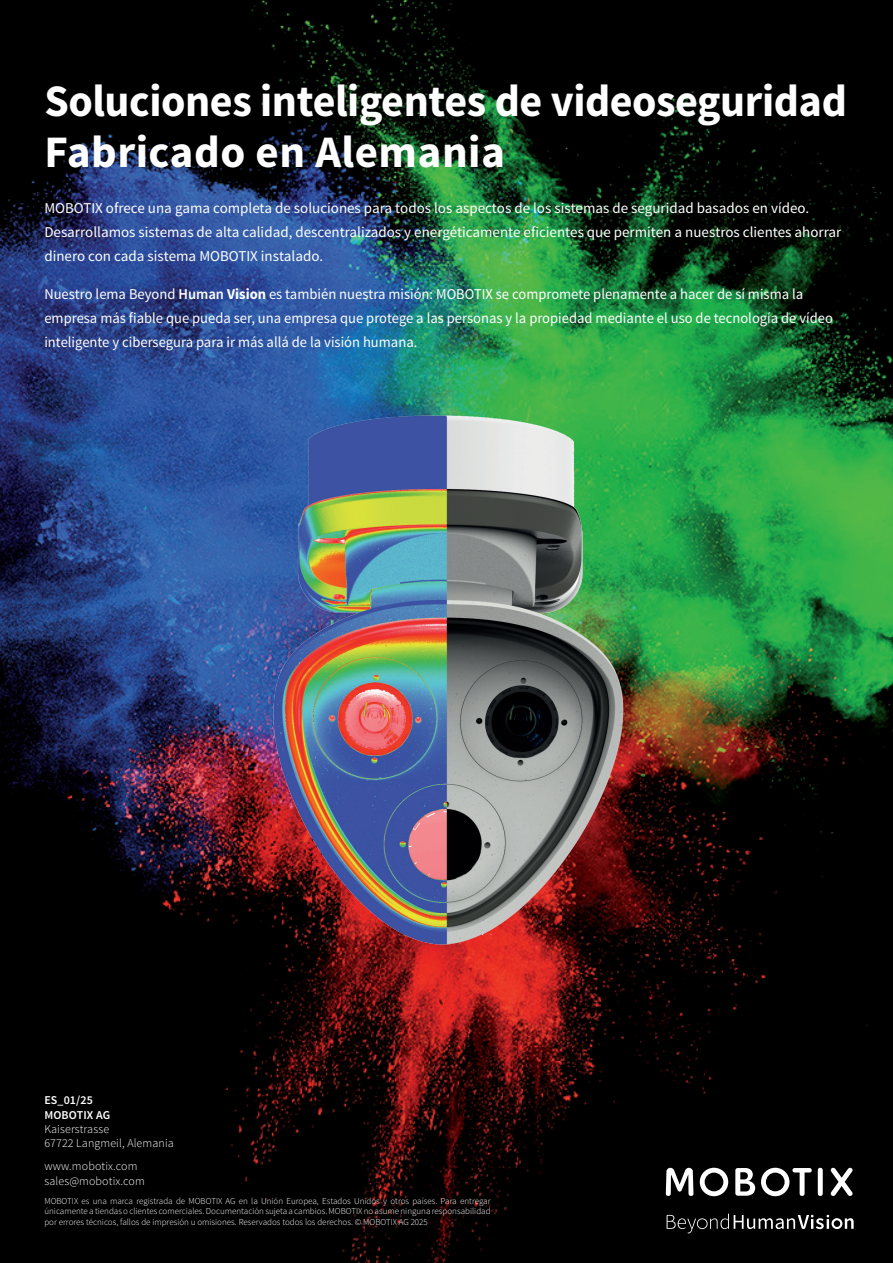
<style>
.page{position:relative;width:893px;height:1263px;background:#fff}
.page>*{position:absolute;margin:0;border:0;box-sizing:border-box;transform-origin:0 0}
.t1{font:700 45px/51px "Source Sans Pro";letter-spacing:-.01em;color:#fff}
.t2{font:15px/24px "Source Sans Pro";color:#fff}
.t3{font:300 12px/14.4px "Source Sans Pro";letter-spacing:.01em;color:#fff}
.t4{font:600 12px/14.4px "Source Sans Pro";letter-spacing:.01em;color:#fff}
.t5{font:300 9px/10.5px "Source Sans Pro";color:#fff;text-align:justify}
.s1{font-weight:600}
.s2{font-weight:700}
</style>
<div class="page">
<img style="left:0;top:0;width:893px;height:1263px">
<img style="left:265px;top:412px;width:365px;height:532px">
<svg style="left:666px;top:1168px;width:27px;height:28px"></svg>
<svg style="left:735px;top:1168px;width:20px;height:28px"></svg>
<div style="left:818px;top:1168px;width:5px;height:28px;background:#fff;border-radius:3px"></div>
<svg style="left:831px;top:1168px;width:21px;height:28px"></svg>
<svg style="left:700px;top:1168px;width:28px;height:28px"></svg>
<svg style="left:761px;top:1168px;width:51px;height:28px"></svg>
<svg style="left:667px;top:1213px;width:187px;height:20px;background:#2f2f2f"></svg>
<h1 class="t1" style="left:44px;top:77px;width:804px">Soluciones inteligentes de videoseguridad<br>Fabricado en Alemania</h1>
<p class="t2" style="left:44px;top:197px;width:799px">MOBOTIX ofrece una gama completa de soluciones para todos los aspectos de los sistemas de seguridad basados en vídeo.<br>Desarrollamos sistemas de alta calidad, descentralizados y energéticamente eficientes que permiten a nuestros clientes ahorrar dinero con cada sistema MOBOTIX instalado.</p>
<p class="t2" style="left:44px;top:282px;width:790px">Nuestro lema Beyond <span class="s1">Human</span> <span class="s2">Vision</span> es también nuestra misión: MOBOTIX se compromete plenamente a hacer de sí misma la empresa más fiable que pueda ser, una empresa que protege a las personas y la propiedad mediante el uso de tecnología de vídeo inteligente y cibersegura para ir más allá de la visión humana.</p>
<p class="t4" style="left:44px;top:1093px;width:67px">ES_01/25<br>MOBOTIX AG</p>
<p class="t3" style="left:44px;top:1122px;width:131px">Kaiserstrasse<br>67722 Langmeil, Alemania</p>
<p class="t3" style="left:44px;top:1159px;width:102px">www.mobotix.com sales@mobotix.com</p>
<p class="t5" style="left:44px;top:1195px;width:448px">MOBOTIX es una marca registrada de MOBOTIX AG en la Unión Europea, Estados Unidos y otros países. Para entregar únicamente a tiendas o clientes comerciales. Documentación sujeta a cambios. MOBOTIX no asume ninguna responsabilidad por errores técnicos, fallos de impresión u omisiones. Reservados todos los derechos. © MOBOTIX AG 2025</p>
</div>
